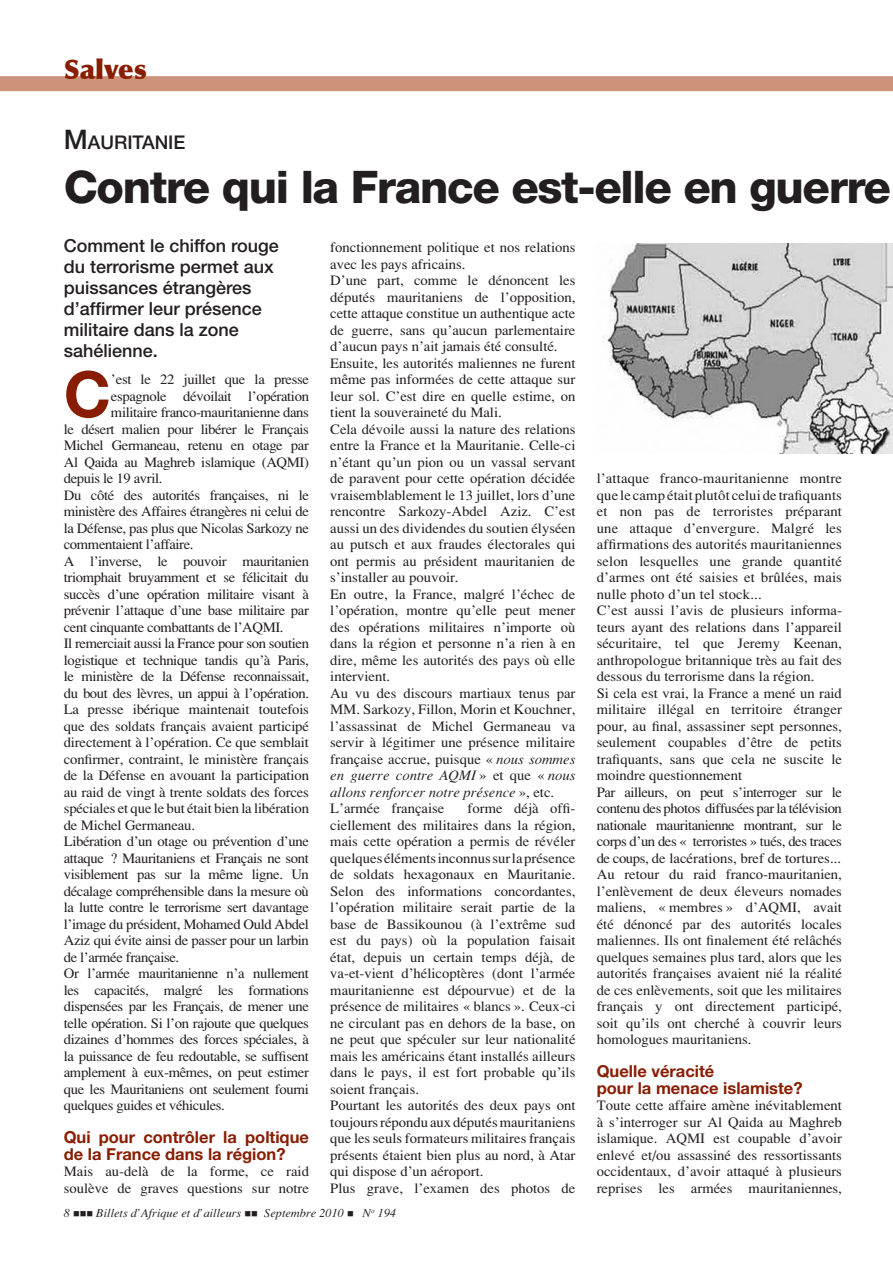
<style>
.page{position:relative;width:893px;height:1263px;background:#fff}
.page>*{position:absolute;margin:0;border:0;box-sizing:border-box;transform-origin:0 0}
.t1{font:700 63.6px "Helvetica Neue";color:#891d02}
.t2{font:800 45px "Helvetica Neue";letter-spacing:-.03em;color:#231f20}
.t3{font:900 27px "Optima";color:#891d02}
.t4{font:500 18.9px "Helvetica Neue";color:#231f20}
.t5{font:500 18px/21px "Helvetica Neue";color:#231f20}
.t6{font:700 16.5px/16.5px "Helvetica Neue";color:#891d02}
.t7{font:14.25px/16.5px "Tim Roma Fine";color:#231f20}
.t8{font:14.25px "Tim Roma Fine";letter-spacing:-.025em;color:#231f20}
.t9{font:14.25px/16.5px "Tim Ital Fine";color:#231f20}
.t10{font:12px "Tim Ital Fine";color:#231f20}
.s1{font-size:27px}
.s2{font-family:"Tim Ital Fine"}
.s3{font-family:"Tim Roma Fine"}
</style>
<div class="page">
<div style="left:0;top:76px;width:893px;height:15px;background:#cd927a"></div>
<img style="left:603px;top:244px;width:290px;height:209px">
<h3 class="t3" style="left:64px;top:53px;width:84px">Salves</h3>
<h3 class="t4" style="left:64px;top:131px;width:123px"><span class="s1">M</span>auritanie</h3>
<h2 class="t2" style="left:64px;top:160px;width:829px">Contre qui la France est-elle en guerre</h2>
<p class="t5" style="left:64px;top:235px;width:217px">Comment le chiffon rouge du terrorisme permet aux puissances étrangères d’affirmer leur présence militaire dans la zone sahélienne.</p>
<h1 class="t1" style="left:64px;top:355px;width:49px">C</h1>
<p class="t8" style="left:111px;top:371px;width:200px">’est le 22 juillet que la presse</p>
<p class="t7" style="left:330px;top:239px;width:247px">fonctionnement politique et nos relations avec les pays africains.<br>D’une part, comme le dénoncent les députés mauritaniens de l’opposition, cette attaque constitue un authentique acte de guerre, sans qu’aucun parlementaire d’aucun pays n’ait jamais été consulté.<br>Ensuite, les autorités maliennes ne furent même pas informées de cette attaque sur leur sol. C’est dire en quelle estime, on tient la souveraineté du Mali.<br>Cela dévoile aussi la nature des relations entre la France et la Mauritanie. Celle-ci n’étant qu’un pion ou un vassal servant de paravent pour cette opération décidée vraisemblablement le 13 juillet, lors d’une rencontre Sarkozy-Abdel Aziz. C’est aussi un des dividendes du soutien élyséen au putsch et aux fraudes électorales qui ont permis au président mauritanien de s’installer au pouvoir.<br>En outre, la France, malgré l’échec de l’opération, montre qu’elle peut mener des opérations militaires n’importe où dans la région et personne n’a rien à en dire, même les autorités des pays où elle intervient.<br>Au vu des discours martiaux tenus par MM. Sarkozy, Fillon, Morin et Kouchner, l’assassinat de Michel Germaneau va servir à légitimer une présence militaire française accrue, puisque «<span class="s2">nous sommes</span></p>
<p class="t9" style="left:330px;top:767px;width:247px">en guerre contre AQMI<span class="s3">» et que «</span>nous allons renforcer notre présence<span class="s3">», etc.</span></p>
<p class="t7" style="left:330px;top:800px;width:116px">L’armée française</p>
<p class="t8" style="left:111px;top:388px;width:200px">espagnole dévoilait l’opération</p>
<p class="t8" style="left:111px;top:404px;width:200px">militaire franco-mauritanienne dans</p>
<p class="t8" style="left:64px;top:421px;width:247px">le désert malien pour libérer le Français</p>
<p class="t8" style="left:64px;top:437px;width:247px">Michel Germaneau, retenu en otage par</p>
<p class="t8" style="left:64px;top:454px;width:247px">Al Qaida au Maghreb islamique (AQMI)</p>
<p class="t8" style="left:64px;top:470px;width:100px">depuis le 19 avril.</p>
<p class="t8" style="left:64px;top:487px;width:247px">Du côté des autorités françaises, ni le</p>
<p class="t8" style="left:64px;top:503px;width:247px">ministère des Affaires étrangères ni celui de</p>
<p class="t8" style="left:64px;top:520px;width:247px">la Défense, pas plus que Nicolas Sarkozy ne</p>
<p class="t8" style="left:64px;top:536px;width:131px">commentaient l’affaire.</p>
<p class="t8" style="left:64px;top:553px;width:247px">A l’inverse, le pouvoir mauritanien</p>
<p class="t8" style="left:64px;top:569px;width:247px">triomphait bruyamment et se félicitait du</p>
<p class="t8" style="left:64px;top:586px;width:247px">succès d’une opération militaire visant à</p>
<p class="t8" style="left:64px;top:602px;width:247px">prévenir l’attaque d’une base militaire par</p>
<p class="t8" style="left:64px;top:619px;width:221px">cent cinquante combattants de l’AQMI.</p>
<p class="t8" style="left:64px;top:635px;width:247px">Il remerciait aussi la France pour son soutien</p>
<p class="t8" style="left:64px;top:652px;width:247px">logistique et technique tandis qu’à Paris,</p>
<p class="t8" style="left:64px;top:668px;width:247px">le ministère de la Défense reconnaissait,</p>
<p class="t8" style="left:64px;top:685px;width:247px">du bout des lèvres, un appui à l’opération.</p>
<p class="t7" style="left:64px;top:701px;width:247px">La presse ibérique maintenait toutefois</p>
<p class="t7" style="left:64px;top:717px;width:247px">que des soldats français avaient participé</p>
<p class="t7" style="left:64px;top:734px;width:247px">directement à l’opération. Ce que semblait</p>
<p class="t7" style="left:64px;top:750px;width:247px">confirmer, contraint, le ministère français</p>
<p class="t7" style="left:64px;top:767px;width:247px">de la Défense en avouant la participation</p>
<p class="t7" style="left:64px;top:783px;width:247px">au raid de vingt à trente soldats des forces</p>
<p class="t7" style="left:64px;top:800px;width:247px">spéciales et que le but était bien la libération</p>
<p class="t7" style="left:64px;top:816px;width:133px">de Michel Germaneau.</p>
<p class="t8" style="left:64px;top:833px;width:247px">Libération d’un otage ou prévention d’une</p>
<p class="t8" style="left:64px;top:850px;width:247px">attaque ? Mauritaniens et Français ne sont</p>
<p class="t8" style="left:64px;top:866px;width:247px">visiblement pas sur la même ligne. Un</p>
<p class="t8" style="left:64px;top:883px;width:247px">décalage compréhensible dans la mesure où</p>
<p class="t8" style="left:64px;top:899px;width:247px">la lutte contre le terrorisme sert davantage</p>
<p class="t8" style="left:64px;top:916px;width:247px">l’image du président, Mohamed Ould Abdel</p>
<p class="t8" style="left:64px;top:932px;width:247px">Aziz qui évite ainsi de passer pour un larbin</p>
<p class="t8" style="left:64px;top:949px;width:117px">de l’armée française.</p>
<p class="t8" style="left:64px;top:965px;width:247px">Or l’armée mauritanienne n’a nullement</p>
<p class="t8" style="left:64px;top:982px;width:247px">les capacités, malgré les formations</p>
<p class="t8" style="left:64px;top:998px;width:247px">dispensées par les Français, de mener une</p>
<p class="t8" style="left:64px;top:1015px;width:247px">telle opération. Si l’on rajoute que quelques</p>
<p class="t8" style="left:64px;top:1031px;width:247px">dizaines d’hommes des forces spéciales, à</p>
<p class="t8" style="left:64px;top:1048px;width:247px">la puissance de feu redoutable, se suffisent</p>
<p class="t8" style="left:64px;top:1064px;width:247px">amplement à eux-mêmes, on peut estimer</p>
<p class="t8" style="left:64px;top:1081px;width:247px">que les Mauritaniens ont seulement fourni</p>
<p class="t8" style="left:64px;top:1097px;width:163px">quelques guides et véhicules.</p>
<p class="t6" style="left:64px;top:1129px;width:247px">Qui pour contrôler la poltique de la France dans la région?</p>
<p class="t7" style="left:64px;top:1163px;width:247px">Mais au-delà de la forme, ce raid soulève de graves questions sur notre</p>
<p class="t7" style="left:597px;top:470px;width:247px">l’attaque franco-mauritanienne montre que le camp était plutôt celui de trafiquants et non pas de terroristes préparant une attaque d’envergure. Malgré les affirmations des autorités mauritaniennes selon lesquelles une grande quantité d’armes ont été saisies et brûlées, mais nulle photo d’un tel stock...<br>C’est aussi l’avis de plusieurs informa&shy;teurs ayant des relations dans l’appareil sécuritaire, tel que Jeremy Keenan, anthropologue britannique très au fait des dessous du terrorisme dans la région.<br>Si cela est vrai, la France a mené un raid militaire illégal en territoire étranger pour, au final, assassiner sept personnes, seulement coupables d’être de petits trafiquants, sans que cela ne suscite le moindre questionnement<br>Par ailleurs, on peut s’interroger sur le contenu des photos diffusées par la télévision nationale mauritanienne montrant, sur le corps d’un des « terroristes» tués, des traces de coups, de lacérations, bref de tortures...<br>Au retour du raid franco-mauritanien, l’enlèvement de deux éleveurs nomades maliens, «membres» d’AQMI, avait été dénoncé par des autorités locales maliennes. Ils ont finalement été relâchés quelques semaines plus tard, alors que les autorités françaises avaient nié la réalité de ces enlèvements, soit que les militaires français y ont directement participé, soit qu’ils ont cherché à couvrir leurs homologues mauritaniens.</p>
<p class="t6" style="left:597px;top:1063px;width:207px">Quelle véracité<br>pour la menace islamiste?</p>
<p class="t7" style="left:597px;top:1097px;width:247px;text-align:justify">Toute cette affaire amène inévitablement à s’interroger sur Al Qaida au Maghreb islamique. AQMI est coupable d’avoir enlevé et/ou assassiné des ressortissants occidentaux, d’avoir attaqué à plusieurs reprises les armées mauritaniennes,</p>
<p class="t7" style="left:330px;top:800px;width:247px;text-indent:137px">forme déjà offi&shy;ciellement des militaires dans la région, mais cette opération a permis de révéler quelques éléments inconnus sur la présence de soldats hexagonaux en Mauritanie.<br>Selon des informations concordantes, l’opération militaire serait partie de la base de Bassikounou (à l’extrême sud est du pays) où la population faisait état, depuis un certain temps déjà, de va-et-vient d’hélicoptères (dont l’armée mauritanienne est dépourvue) et de la présence de militaires «blancs». Ceux-ci ne circulant pas en dehors de la base, on ne peut que spéculer sur leur nationalité mais les américains étant installés ailleurs dans le pays, il est fort probable qu’ils soient français.<br>Pourtant les autorités des deux pays ont toujours répondu aux députés mauritaniens que les seuls formateurs militaires français présents étaient bien plus au nord, à Atar qui dispose d’un aéroport.<br>Plus grave, l’examen des photos de</p>
<p class="t10" style="left:73px;top:1206px;width:325px">■■■ Billets d’Afrique et d’ailleurs ■■ Septembre 2010 ■ N<sup>o</sup> 194</p>
</div>
